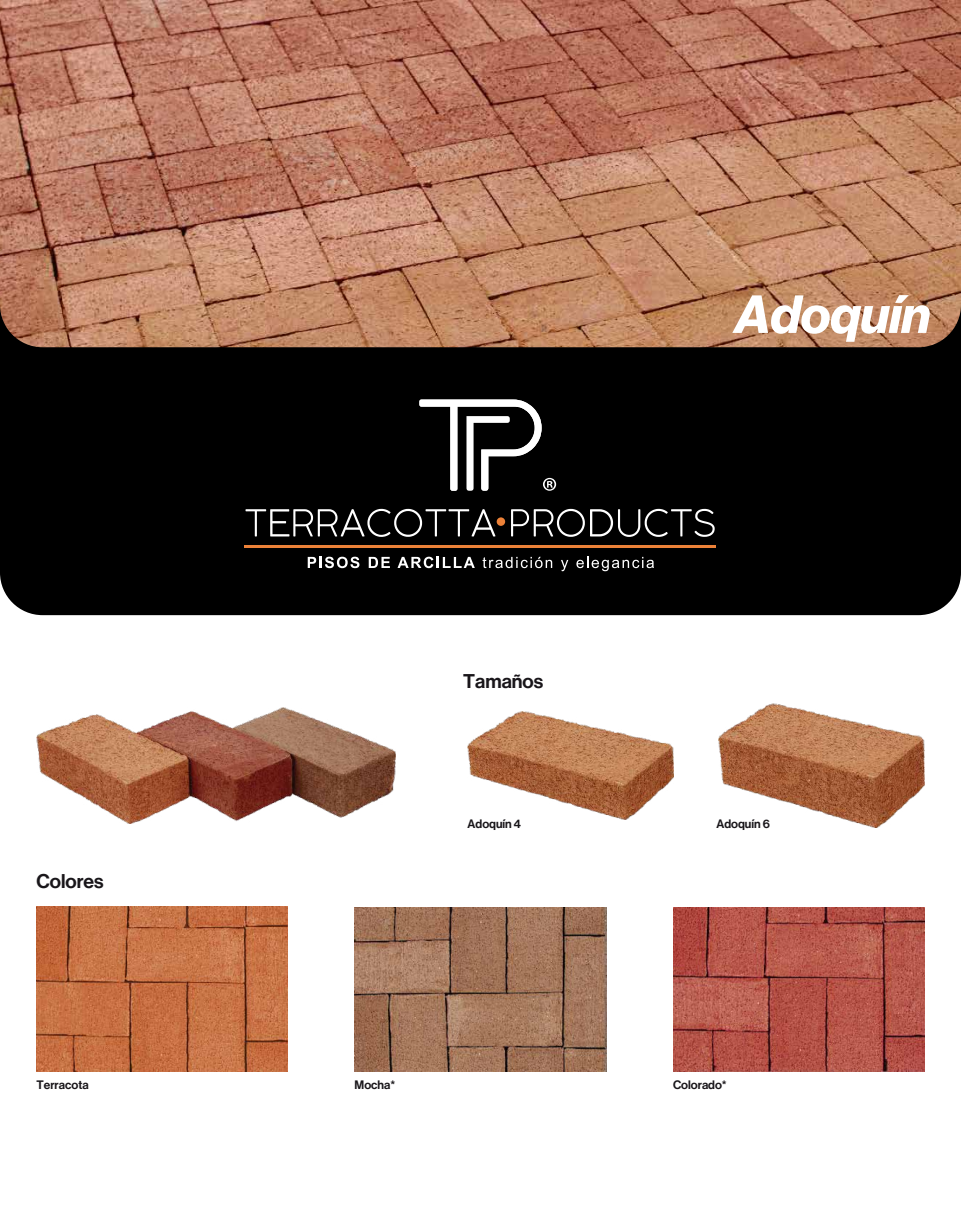
<style>
.page{position:relative;width:961px;height:1232px;background:#fff}
.page>*{position:absolute;margin:0;border:0;box-sizing:border-box;transform-origin:0 0}
.t1{font:italic 700 52.5px "Neue Haas Display";letter-spacing:-.005em;color:#fff}
.t2{font:19.5px "Neue Haas Display Mediu";color:#19161a}
.t3{font:12px "Neue Haas Display Mediu";color:#19161a}
</style>
<div class="page">
<div style="left:0;top:347px;width:960px;height:268px;background:#000"></div>
<img style="left:0;top:0;width:960px;height:347px">
<img style="left:467px;top:712px;width:206px;height:108px">
<img style="left:718px;top:704px;width:206px;height:124px">
<img style="left:37px;top:708px;width:358px;height:116px">
<img style="left:37px;top:907px;width:251px;height:164px">
<img style="left:354px;top:907px;width:252px;height:164px">
<img style="left:673px;top:907px;width:251px;height:164px">
<svg style="left:245px;top:509px;width:250px;height:28px"></svg>
<svg style="left:511px;top:509px;width:203px;height:28px"></svg>
<hr style="left:245px;top:545px;width:471px;height:3px;background:#ec8138">
<svg style="left:496px;top:517px;width:9px;height:9px"></svg>
<svg style="left:419px;top:400px;width:137px;height:91px"></svg>
<svg style="left:308px;top:557px;width:51px;height:11px"></svg>
<svg style="left:369px;top:557px;width:21px;height:11px"></svg>
<svg style="left:397px;top:557px;width:78px;height:11px"></svg>
<svg style="left:482px;top:557px;width:70px;height:11px"></svg>
<svg style="left:561px;top:560px;width:7px;height:11px"></svg>
<svg style="left:576px;top:557px;width:78px;height:14px"></svg>
<h2 class="t2" style="left:463px;top:670px;width:81px">Tamaños</h2>
<h1 class="t1" style="left:735px;top:284px;width:197px">Adoquín</h1>
<h2 class="t2" style="left:37px;top:870px;width:69px">Colores</h2>
<p class="t3" style="left:467px;top:817px;width:55px">Adoquín 4</p>
<p class="t3" style="left:716px;top:817px;width:55px">Adoquín 6</p>
<p class="t3" style="left:37px;top:1078px;width:54px">Terracota</p>
<p class="t3" style="left:354px;top:1078px;width:42px">Mocha*</p>
<p class="t3" style="left:673px;top:1078px;width:55px">Colorado*</p>
</div>
